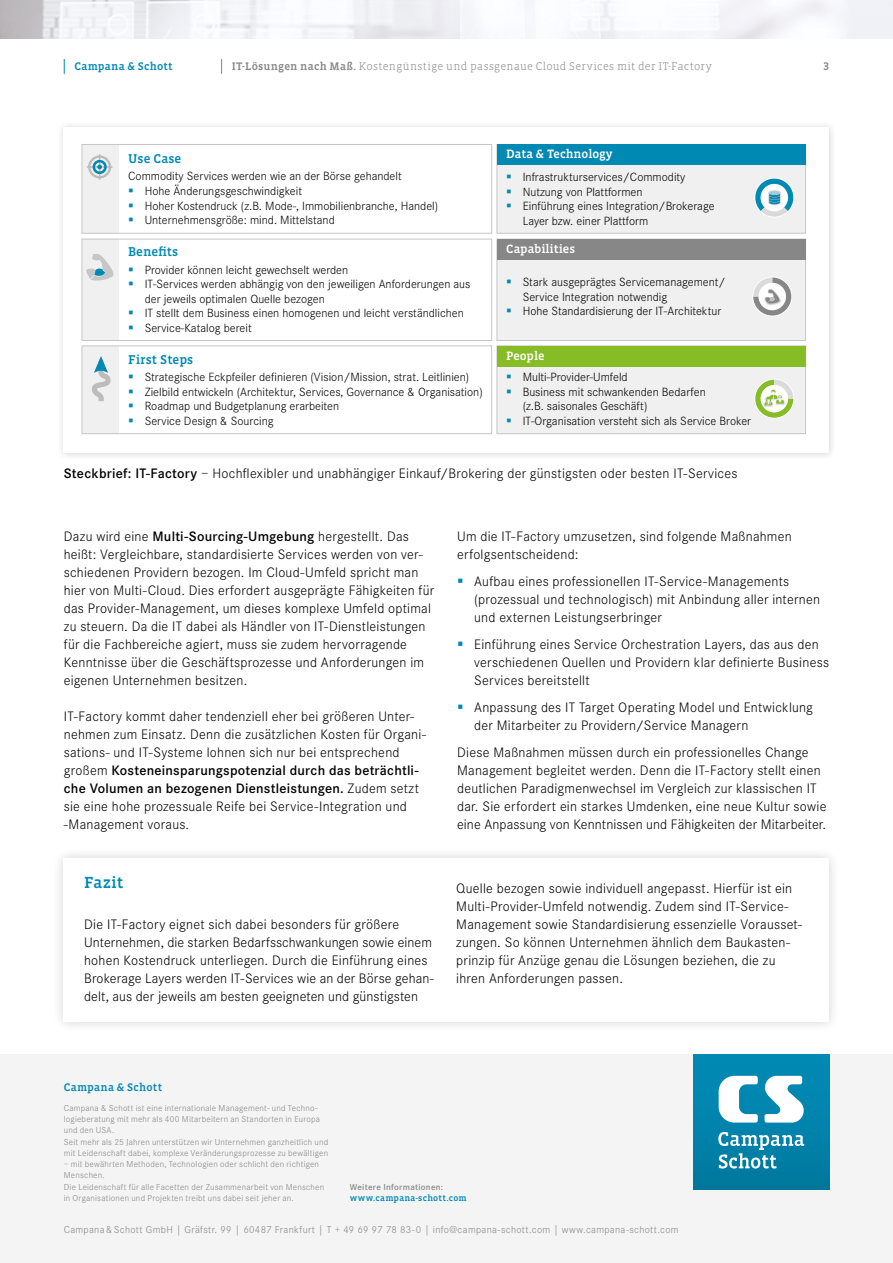
<style>
.page{position:relative;width:893px;height:1263px;background:#fff}
.page>*{position:absolute;margin:0;border:0;box-sizing:border-box;transform-origin:0 0}
.t1{font:500 16.5px "Vista Slab OT";color:#0089b3}
.t2{font:300 14.25px/18px "Corporate S";letter-spacing:.015em;color:#000}
.t3{font:500 13.05px "Vista Slab OT";color:#0089b3}
.t4{font:300 12.3px/14.5px "Corporate S";color:#000}
.t5{font:500 12.3px "Vista Slab OT";color:#fff}
.t6{font:300 11.25px "Vista Slab OT";letter-spacing:.025em;color:#878787}
.t7{font:500 11.25px "Vista Slab OT";letter-spacing:.025em;color:#0089b3}
.t8{font:500 11.25px "Vista Slab OT";color:#878787}
.t9{font:300 10.5px "Corporate S";letter-spacing:.03em;color:#878787}
.t10{font:300 9px/11.2px "Corporate S";letter-spacing:.02em;color:#878787}
.t11{font:500 9px "Vista Slab OT";letter-spacing:.03em;color:#0089b3}
.t12{font:600 9px "Corporate S";letter-spacing:.03em;color:#878787}
.s1{font-weight:500}
.s2{color:#0089b3}
.s3{font-weight:600}
</style>
<div class="page">
<img style="left:0;top:0;width:893px;height:38px">
<svg style="left:221px;top:59px;width:1px;height:15px"></svg>
<svg style="left:64px;top:59px;width:1px;height:15px"></svg>
<div style="left:0;top:1054px;width:893px;height:209px;background:#f4f4f4"></div>
<img style="left:693px;top:1054px;width:136px;height:135px">
<svg style="left:718px;top:1076px;width:86px;height:92px"></svg>
<div style="left:52px;top:846px;width:789px;height:187px;background:#000;opacity:.2"></div>
<div style="left:64px;top:858px;width:765px;height:163px;background:#fff"></div>
<div style="left:56px;top:119px;width:781px;height:341px;background:#000;opacity:.2"></div>
<div style="left:64px;top:127px;width:765px;height:326px;background:#fff"></div>
<div style="left:82px;top:144px;width:36px;height:89px;background:#f0f0f0"></div>
<div style="left:82px;top:346px;width:36px;height:88px;background:#f0f0f0"></div>
<div style="left:82px;top:239px;width:36px;height:101px;background:#f0f0f0"></div>
<div style="left:497px;top:144px;width:309px;height:89px;background:#f0f0f0"></div>
<div style="left:497px;top:144px;width:309px;height:89px;border:1px solid #c6c6c6"></div>
<div style="left:497px;top:346px;width:309px;height:88px;background:#f0f0f0"></div>
<div style="left:497px;top:346px;width:309px;height:88px;border:1px solid #c6c6c6"></div>
<div style="left:497px;top:239px;width:309px;height:101px;background:#f0f0f0"></div>
<div style="left:497px;top:239px;width:309px;height:102px;border:1px solid #c6c6c6"></div>
<div style="left:82px;top:144px;width:410px;height:89px;border:1px solid #c6c6c6"></div>
<div style="left:82px;top:346px;width:410px;height:88px;border:1px solid #c6c6c6"></div>
<div style="left:82px;top:239px;width:410px;height:102px;border:1px solid #c6c6c6"></div>
<div style="left:497px;top:144px;width:309px;height:21px;background:#0089b3"></div>
<div style="left:497px;top:346px;width:309px;height:20px;background:#86bc25"></div>
<div style="left:497px;top:239px;width:309px;height:20px;background:#878787"></div>
<svg style="left:753px;top:277px;width:39px;height:39px"></svg>
<div style="left:754px;top:178px;width:40px;height:40px;background:#f7f7f7;border-radius:50%"></div>
<svg style="left:755px;top:178px;width:39px;height:39px"></svg>
<svg style="left:755px;top:379px;width:39px;height:39px"></svg>
<svg style="left:86px;top:254px;width:28px;height:27px"></svg>
<svg style="left:87px;top:154px;width:25px;height:26px"></svg>
<svg style="left:92px;top:356px;width:19px;height:45px"></svg>
<p class="t7" style="left:74px;top:61px;width:100px">Campana &amp; Schott</p>
<p class="t6" style="left:232px;top:61px;width:482px"><span class="s1">IT-Lösungen nach Maß.</span> Kostengünstige und passgenaue Cloud Services mit der IT-Factory</p>
<p class="t8" style="left:824px;top:61px;width:7px">3</p>
<p class="t3" style="left:128px;top:152px;width:55px">Use Case</p>
<p class="t4" style="left:128px;top:169px;width:275px">Commodity Services werden wie an der Börse gehandelt</p>
<p class="t4" style="left:128px;top:184px;width:175px"><span class="s2">▪</span> Hohe Änderungsgeschwindigkeit</p>
<p class="t4" style="left:128px;top:198px;width:311px"><span class="s2">▪</span> Hoher Kostendruck (z.B. Mode-, Immobilienbranche, Handel)</p>
<p class="t4" style="left:128px;top:213px;width:208px"><span class="s2">▪</span> Unternehmensgröße: mind. Mittelstand</p>
<p class="t3" style="left:128px;top:245px;width:52px">Benefits</p>
<p class="t4" style="left:128px;top:262px;width:222px"><span class="s2">▪</span> Provider können leicht gewechselt werden</p>
<p class="t4" style="left:145px;top:277px;width:327px;text-indent:-16px"><span class="s2">▪</span> IT-Services werden abhängig von den jeweiligen Anforderungen aus der jeweils optimalen Quelle bezogen</p>
<p class="t4" style="left:128px;top:306px;width:337px"><span class="s2">▪</span> IT stellt dem Business einen homogenen und leicht verständlichen</p>
<p class="t4" style="left:128px;top:321px;width:125px"><span class="s2">▪</span> Service-Katalog bereit</p>
<p class="t3" style="left:128px;top:353px;width:67px">First Steps</p>
<p class="t4" style="left:128px;top:370px;width:343px"><span class="s2">▪</span> Strategische Eckpfeiler definieren (Vision/Mission, strat. Leitlinien)</p>
<p class="t4" style="left:128px;top:385px;width:356px"><span class="s2">▪</span> Zielbild entwickeln (Architektur, Services, Governance &amp; Organisation)</p>
<p class="t4" style="left:128px;top:399px;width:212px"><span class="s2">▪</span> Roadmap und Budgetplanung erarbeiten</p>
<p class="t4" style="left:128px;top:414px;width:147px"><span class="s2">▪</span> Service Design &amp; Sourcing</p>
<p class="t5" style="left:506px;top:148px;width:108px">Data &amp; Technology</p>
<p class="t4" style="left:506px;top:170px;width:181px"><span class="s2">▪</span> Infrastrukturservices/Commodity</p>
<p class="t4" style="left:506px;top:184px;width:138px"><span class="s2">▪</span> Nutzung von Plattformen</p>
<p class="t4" style="left:523px;top:199px;width:193px;text-indent:-16px"><span class="s2">▪</span> Einführung eines Integration/Brokerage<br>Layer bzw. einer Plattform</p>
<p class="t5" style="left:506px;top:243px;width:70px">Capabilities</p>
<p class="t4" style="left:523px;top:275px;width:204px;text-indent:-16px"><span class="s2">▪</span> Stark ausgeprägtes Servicemanagement/<br>Service Integration notwendig</p>
<p class="t4" style="left:506px;top:304px;width:216px"><span class="s2">▪</span> Hohe Standardisierung der IT-Architektur</p>
<p class="t5" style="left:506px;top:349px;width:40px">People</p>
<p class="t4" style="left:506px;top:370px;width:123px"><span class="s2">▪</span> Multi-Provider-Umfeld</p>
<p class="t4" style="left:523px;top:385px;width:185px;text-indent:-16px"><span class="s2">▪</span> Business mit schwankenden Bedarfen (z.B. saisonales Geschäft)</p>
<p class="t4" style="left:506px;top:414px;width:246px"><span class="s2">▪</span> IT-Organisation versteht sich als Service Broker</p>
<p class="t2" style="left:64px;top:465px;width:675px"><span class="s3">Steckbrief: IT-Factory</span> – Hochflexibler und unabhängiger Einkauf/Brokering der günstigsten oder besten IT-Services</p>
<p class="t2" style="left:64px;top:528px;width:372px">Dazu wird eine <span class="s3">Multi-Sourcing-Umgebung</span> hergestellt. Das heißt: Vergleichbare, standardisierte Services werden von ver&shy;schiedenen Providern bezogen. Im Cloud-Umfeld spricht man hier von Multi-Cloud. Dies erfordert ausgeprägte Fähigkeiten für das Provider-Management, um dieses komplexe Umfeld optimal zu steuern. Da die IT dabei als Händler von IT-Dienstleistungen für die Fachbereiche agiert, muss sie zudem hervorragende Kenntnisse über die Geschäftsprozesse und Anforderungen im eigenen Unternehmen besitzen.</p>
<p class="t2" style="left:64px;top:708px;width:364px">IT-Factory kommt daher tendenziell eher bei größeren Unter&shy;nehmen zum Einsatz. Denn die zusätzlichen Kosten für Organi&shy;sations- und IT-Systeme lohnen sich nur bei entsprechend großem <span class="s3">Kosteneinsparungspotenzial durch das beträchtli&shy;che Volumen an bezogenen Dienstleistungen.</span> Zudem setzt sie eine hohe prozessuale Reife bei Service-Integration und -Management voraus.</p>
<p class="t1" style="left:84px;top:873px;width:41px">Fazit</p>
<p class="t2" style="left:84px;top:915px;width:351px">Die IT-Factory eignet sich dabei besonders für größere Unternehmen, die starken Bedarfsschwankungen sowie einem hohen Kostendruck unterliegen. Durch die Einführung eines Brokerage Layers werden IT-Services wie an der Börse gehan&shy;delt, aus der jeweils am besten geeigneten und günstigsten</p>
<p class="t2" style="left:457px;top:528px;width:336px">Um die IT-Factory umzusetzen, sind folgende Maßnahmen erfolgsentscheidend:</p>
<p class="t2" style="left:474px;top:573px;width:348px;text-indent:-17px"><span class="s2">▪</span> Aufbau eines professionellen IT-Service-Managements (prozessual und technologisch) mit Anbindung aller internen und externen Leistungserbringer</p>
<p class="t2" style="left:474px;top:636px;width:356px;text-indent:-17px"><span class="s2">▪</span> Einführung eines Service Orchestration Layers, das aus den verschiedenen Quellen und Providern klar definierte Business<br>Services bereitstellt</p>
<p class="t2" style="left:474px;top:699px;width:340px;text-indent:-17px"><span class="s2">▪</span> Anpassung des IT Target Operating Model und Entwicklung der Mitarbeiter zu Providern/Service Managern</p>
<p class="t2" style="left:457px;top:744px;width:371px">Diese Maßnahmen müssen durch ein professionelles Change Management begleitet werden. Denn die IT-Factory stellt einen deutlichen Paradigmenwechsel im Vergleich zur klassischen IT dar. Sie erfordert ein starkes Umdenken, eine neue Kultur sowie eine Anpassung von Kenntnissen und Fähigkeiten der Mitarbeiter.</p>
<p class="t2" style="left:456px;top:879px;width:347px">Quelle bezogen sowie individuell angepasst. Hierfür ist ein Multi-Provider-Umfeld notwendig. Zudem sind IT-Service-Management sowie Standardisierung essenzielle Vorausset&shy;zungen. So können Unternehmen ähnlich dem Baukasten&shy;prinzip für Anzüge genau die Lösungen beziehen, die zu ihren Anforderungen passen.</p>
<p class="t7" style="left:64px;top:1081px;width:100px">Campana &amp; Schott</p>
<p class="t10" style="left:64px;top:1102px;width:266px">Campana &amp; Schott ist eine internationale Management- und Techno&shy;logieberatung mit mehr als 400 Mitarbeitern an Standorten in Europa und den USA.<br>Seit mehr als 25 Jahren unterstützen wir Unternehmen ganzheitlich und mit Leidenschaft dabei, komplexe Veränderungsprozesse zu bewältigen</p>
<p class="t10" style="left:64px;top:1159px;width:262px">– mit bewährten Methoden, Technologien oder schlicht den richtigen Menschen.<br>Die Leidenschaft für alle Facetten der Zusammenarbeit von Menschen in Organisationen und Projekten treibt uns dabei seit jeher an.</p>
<p class="t12" style="left:350px;top:1181px;width:95px">Weitere Informationen:</p>
<p class="t11" style="left:350px;top:1193px;width:119px">www.campana-schott.com</p>
<p class="t9" style="left:64px;top:1223px;width:616px">Campana&amp;Schott GmbH | Gräfstr. 99 | 60487 Frankfurt | T + 49 69 97 78 83-0 | info@campana-schott.com | www.campana-schott.com</p>
</div>
